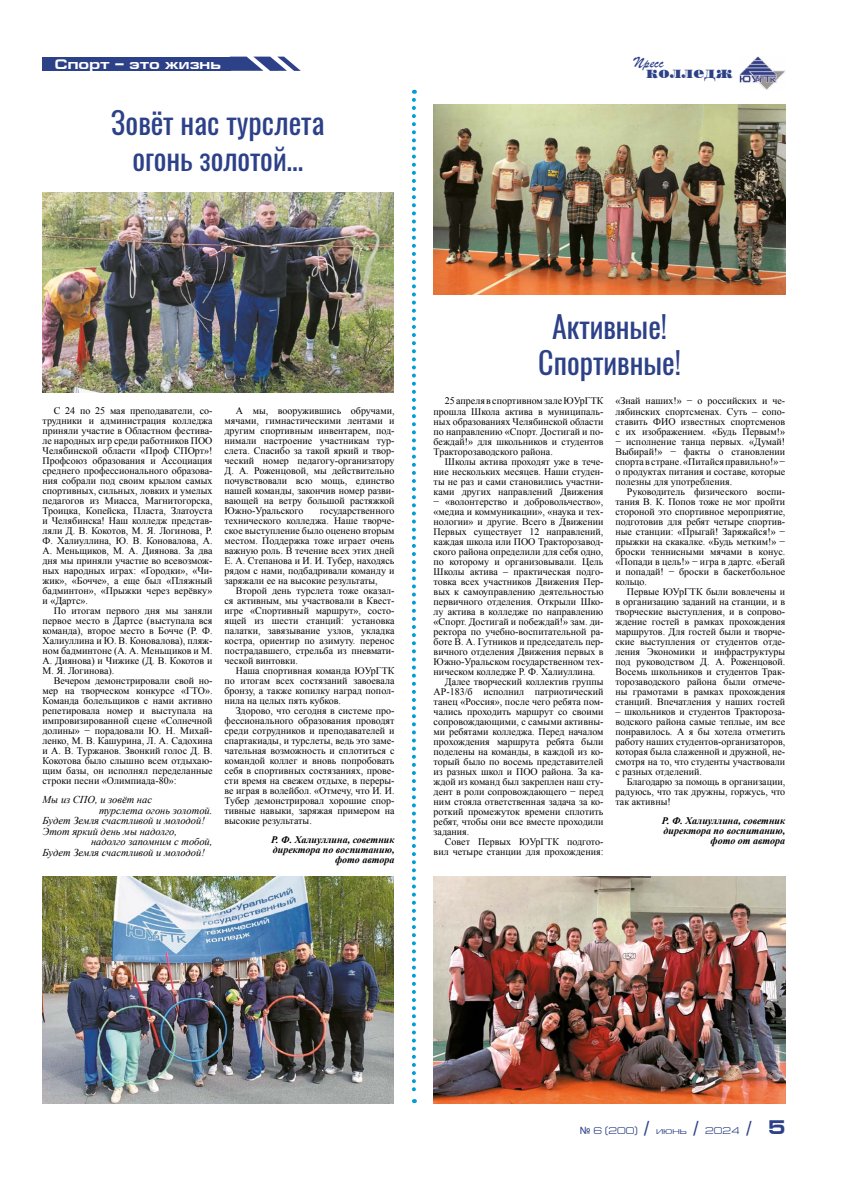
<style>
.page{position:relative;width:842px;height:1191px;background:#fff}
.page>*{position:absolute;margin:0;border:0;box-sizing:border-box;transform-origin:0 0}
.t1{font:30px/36px "Oswald";color:#2d4188;text-align:center}
.t2{font:17px "Standard Poster C";color:#2d4188}
.t3{font:700 14px "Europe Ext";color:#fffefd}
.t4{font:14px "Parsek Cyrillic";color:#2d4188}
.t5{font:italic 10.5px "Times New Roman";color:#000}
.t6{font:10px/10px "Times New Roman";color:#000;text-align:justify}
.t7{font:italic 700 10px/10px "Times New Roman";color:#000;text-align:right}
.t8{font:10px "Europe Ext Normal";color:#2d4188}
.s1{font-family:"Arial"}
.s2{font-size:18px}
.s3{font-family:"Europe Ext";font-weight:700;font-size:20px}
</style>
<div class="page">
<img style="left:739px;top:57px;width:46px;height:33px">
<div style="left:43px;top:57px;width:188px;height:14px;background:#2d4188"></div>
<svg style="left:231px;top:57px;width:70px;height:14px"></svg>
<svg style="left:412px;top:100px;width:4px;height:1003px"></svg>
<img style="left:43px;top:193px;width:350px;height:199px">
<img style="left:43px;top:877px;width:350px;height:226px">
<img style="left:434px;top:104px;width:351px;height:190px">
<img style="left:434px;top:877px;width:351px;height:226px">
<h3 class="t3" style="left:55px;top:56px;width:168px">Спорт – это жизнь</h3>
<h1 class="t1" style="left:111px;top:104px;width:215px">Зовёт нас турслета огонь золотой…</h1>
<h3 class="t4" style="left:632px;top:54px;width:33px">Пресс</h3>
<h2 class="t2" style="left:646px;top:63px;width:88px">колледж</h2>
<p class="t6" style="left:43px;top:405px;width:171px;text-indent:11px">С 24 по 25 мая преподаватели, со&shy;трудники и администрация колледжа приняли участие в Областном фестива&shy;ле народных игр среди работников ПОО Челябинской области «Проф СПОрт»!<br>Профсоюз образования и Ассоциация среднего профессионального образова&shy;ния собрали под своим крылом самых спортивных, сильных, ловких и умелых педагогов из Миасса, Магнитогорска, Троицка, Копейска, Пласта, Златоуста и Челябинска! Наш колледж представ&shy;ляли Д. В. Кокотов, М. Я. Логинова, Р.<br>Ф. Халиуллина, Ю. В. Коновалова, А.<br>А. Меньщиков, М. А. Диянова. За два дня мы приняли участие во всевозмож&shy;ных народных играх: «Городки», «Чи&shy;жик», «Бочче», а еще был «Пляжный бадминтон», «Прыжки через верёвку» и «Дартс».</p>
<p class="t6" style="left:43px;top:605px;width:171px;text-indent:11px">По итогам первого дня мы заняли первое место в Дартсе (выступала вся команда), второе место в Бочче (Р. Ф.<br>Халиуллина и Ю. В. Коновалова), пляж&shy;ном бадминтоне (А. А. Меньщиков и М.<br>А. Диянова) и Чижике (Д. В. Кокотов и М. Я. Логинова).</p>
<p class="t6" style="left:43px;top:675px;width:171px;text-indent:11px">Вечером демонстрировали свой но&shy;мер на творческом конкурсе «ГТО».<br>Команда болельщиков с нами активно репетировала номер и выступала на импровизированной сцене «Солнечной долины» − порадовали Ю. Н. Михай&shy;ленко, М. В. Кашурина, Л. А. Садохина и А. В. Туржанов. Звонкий голос Д. В.<br>Кокотова было слышно всем отдыхаю&shy;щим базы, он исполнял переделанные строки песни «Олимпиада-80»:</p>
<p class="t5" style="left:43px;top:792px;width:111px">Мы из СПО, и зовёт нас</p>
<p class="t5" style="left:99px;top:803px;width:115px">турслета огонь золотой.</p>
<p class="t5" style="left:43px;top:813px;width:164px">Будет Земля счастливой и молодой!</p>
<p class="t5" style="left:43px;top:824px;width:136px">Этот яркий день мы надолго,</p>
<p class="t5" style="left:91px;top:834px;width:123px">надолго запомним с тобой,</p>
<p class="t5" style="left:43px;top:845px;width:164px">Будет Земля счастливой и молодой!</p>
<p class="t6" style="left:225px;top:405px;width:171px;text-indent:11px">А мы, вооружившись обручами, мячами, гимнастическими лентами и другим спортивным инвентарем, под&shy;нимали настроение участникам тур&shy;слета. Спасибо за такой яркий и твор&shy;ческий номер педагогу-организатору Д. А. Роженцовой, мы действительно почувствовали всю мощь, единство нашей команды, закончив номер разви&shy;вающей на ветру большой растяжкой Южно-Уральского</p>
<p class="t6" style="left:225px;top:505px;width:171px;text-indent:95px">государственного технического колледжа. Наше творче&shy;ское выступление было оценено вторым местом. Поддержка тоже играет очень важную роль. В течение всех этих дней Е. А. Степанова и И. И. Тубер, находясь рядом с нами, подбадривали команду и заряжали ее на высокие результаты,</p>
<p class="t6" style="left:225px;top:585px;width:171px;text-indent:11px">Второй день турслета тоже оказал&shy;ся активным, мы участвовали в Квест&shy;игре «Спортивный маршрут», состо&shy;ящей из шести станций: установка палатки, завязывание узлов, укладка костра, ориентир по азимуту. перенос пострадавшего, стрельба из пневмати&shy;ческой винтовки.</p>
<p class="t6" style="left:225px;top:665px;width:171px;text-indent:11px">Наша спортивная команда ЮУрГТК по итогам всех состязаний завоевала бронзу, а также копилку наград попол&shy;нила на целых пять кубков.</p>
<p class="t6" style="left:225px;top:705px;width:171px;text-indent:11px">Здорово, что сегодня в системе про&shy;фессионального образования проводят среди сотрудников и преподавателей и спартакиады, и турслеты, ведь это заме&shy;чательная возможность и сплотиться с командой коллег и вновь попробовать себя в спортивных состязаниях, прове&shy;сти время на свежем отдыхе, в переры&shy;ве играя в волейбол. «Отмечу, что И. И.<br>Тубер демонстрировал хорошие спор&shy;тивные навыки, заряжая примером на высокие результаты.</p>
<p class="t7" style="left:271px;top:834px;width:125px">Р. Ф. Халиуллина, советник директора по воспитанию, фото автора</p>
<h1 class="t1" style="left:538px;top:309px;width:144px">Активные!<br>Спортивные!</h1>
<p class="t6" style="left:434px;top:396px;width:171px;text-indent:11px">25 апреля в спортивном зале ЮУрГТК прошла Школа актива в муниципаль&shy;ных образованиях Челябинской области по направлению «Спорт. Достигай и по&shy;беждай!» для школьников и студентов Тракторозаводского района.</p>
<p class="t6" style="left:445px;top:456px;width:160px">Школы актива проходят уже в тече-</p>
<p class="t6" style="left:434px;top:466px;width:171px">ние нескольких месяцев. Наши студен-</p>
<p class="t6" style="left:434px;top:476px;width:171px">ты не раз и сами становились участни-</p>
<p class="t6" style="left:434px;top:486px;width:171px">ками других направлений Движения</p>
<p class="t6" style="left:434px;top:496px;width:171px">− «волонтерство и добровольчество»,</p>
<p class="t6" style="left:434px;top:506px;width:171px">«медиа и коммуникации», «наука и тех-</p>
<p class="t6" style="left:434px;top:516px;width:171px">нологии» и другие. Всего в Движении</p>
<p class="t6" style="left:434px;top:526px;width:171px">Первых существует 12 направлений,</p>
<p class="t6" style="left:434px;top:536px;width:171px">каждая школа или ПОО Тракторозавод-</p>
<p class="t6" style="left:434px;top:546px;width:171px">ского района определили для себя одно,</p>
<p class="t6" style="left:434px;top:556px;width:171px">по которому и организовывали. Цель</p>
<p class="t6" style="left:434px;top:566px;width:171px">Школы актива – практическая подго-</p>
<p class="t6" style="left:434px;top:576px;width:171px">товка всех участников Движения Пер-</p>
<p class="t6" style="left:434px;top:586px;width:171px">вых к самоуправлению деятельностью</p>
<p class="t6" style="left:434px;top:596px;width:171px">первичного отделения. Открыли Шко-</p>
<p class="t6" style="left:434px;top:606px;width:171px">лу актива в колледже по направлению</p>
<p class="t6" style="left:434px;top:616px;width:171px">«Спорт. Достигай и побеждай!» зам. ди-</p>
<p class="t6" style="left:434px;top:626px;width:171px">ректора по учебно-воспитательной ра-</p>
<p class="t6" style="left:434px;top:636px;width:171px">боте В. А. Гутников и председатель пер-</p>
<p class="t6" style="left:434px;top:646px;width:171px">вичного отделения Движения первых в</p>
<p class="t6" style="left:434px;top:656px;width:171px">Южно-Уральском государственном тех-</p>
<p class="t6" style="left:434px;top:666px;width:163px">ническом колледже Р. Ф. Халиуллина.</p>
<p class="t6" style="left:445px;top:676px;width:160px">Далее творческий коллектив группы</p>
<p class="t6" style="left:434px;top:686px;width:171px">АР-183/б исполнил патриотический</p>
<p class="t6" style="left:434px;top:696px;width:171px">танец «Россия», после чего ребята пом-</p>
<p class="t6" style="left:434px;top:706px;width:171px">чались проходить маршрут со своими</p>
<p class="t6" style="left:434px;top:716px;width:171px">сопровождающими, с самыми активны-</p>
<p class="t6" style="left:434px;top:726px;width:171px">ми ребятами колледжа. Перед началом</p>
<p class="t6" style="left:434px;top:736px;width:171px">прохождения маршрута ребята были</p>
<p class="t6" style="left:434px;top:746px;width:171px">поделены на команды, в каждой из ко-</p>
<p class="t6" style="left:434px;top:756px;width:171px">торый было по восемь представителей</p>
<p class="t6" style="left:434px;top:766px;width:171px">из разных школ и ПОО района. За ка-</p>
<p class="t6" style="left:434px;top:776px;width:171px">ждой из команд был закреплен наш сту-</p>
<p class="t6" style="left:434px;top:786px;width:171px">дент в роли сопровождающего − перед</p>
<p class="t6" style="left:434px;top:796px;width:171px">ним стояла ответственная задача за ко-</p>
<p class="t6" style="left:434px;top:806px;width:171px">роткий промежуток времени сплотить</p>
<p class="t6" style="left:434px;top:816px;width:171px">ребят, чтобы они все вместе проходили</p>
<p class="t6" style="left:434px;top:826px;width:37px">задания.</p>
<p class="t6" style="left:445px;top:836px;width:160px">Совет Первых ЮУрГТК подгото-</p>
<p class="t6" style="left:434px;top:846px;width:171px">вил четыре станции для прохождения:</p>
<p class="t6" style="left:615px;top:396px;width:171px">«Знай наших!» − о российских и че&shy;лябинских спортсменах. Суть – сопо&shy;ставить ФИО известных спортсменов с их изображением. «Будь Первым!» − исполнение танца первых. «Думай!<br>Выбирай!» − факты о становлении спорта в стране. «Питайся правильно!» − о продуктах питания и составе, которые полезны для употребления.</p>
<p class="t6" style="left:615px;top:486px;width:171px;text-indent:11px">Руководитель физического воспи&shy;тания В. К. Попов тоже не мог пройти стороной это спортивное мероприятие, подготовив для ребят четыре спортив&shy;ные станции: «Прыгай! Заряжайся!» − прыжки на скакалке. «Будь метким!» − броски теннисными мячами в конус. «Попади в цель!» − игра в дартс. «Бегай и попадай! − броски в баскетбольное кольцо.</p>
<p class="t6" style="left:615px;top:586px;width:171px;text-indent:11px">Первые ЮУрГТК были вовлечены и в организацию заданий на станции, и в творческие выступления, и в сопрово&shy;ждение гостей в рамках прохождения маршрутов. Для гостей были и творче&shy;ские выступления от студентов отде&shy;ления Экономики и инфраструктуры под руководством Д. А. Роженцовой.<br>Восемь школьников и студентов Трак&shy;торозаводского района были отмече&shy;ны грамотами в рамках прохождения станций. Впечатления у наших гостей</p>
<p class="t6" style="left:615px;top:706px;width:171px">– школьников и студентов Трактороза&shy;водского района самые теплые, им все понравилось. А я бы хотела отметить работу наших студентов-организаторов, которая была слаженной и дружной, не&shy;смотря на то, что студенты участвовали с разных отделений.</p>
<p class="t6" style="left:615px;top:776px;width:171px;text-indent:11px">Благодарю за помощь в организации, радуюсь, что так дружны, горжусь, что так активны!</p>
<p class="t7" style="left:662px;top:815px;width:125px">Р. Ф. Халиуллина, советник директора по воспитанию, фото от автора</p>
<p class="t8" style="left:580px;top:1125px;width:207px"><span class="s1">№</span> 6 (200) <span class="s2">/</span> июнь <span class="s2">/</span> 2024 <span class="s2">/</span> <span class="s3">5</span></p>
</div>
